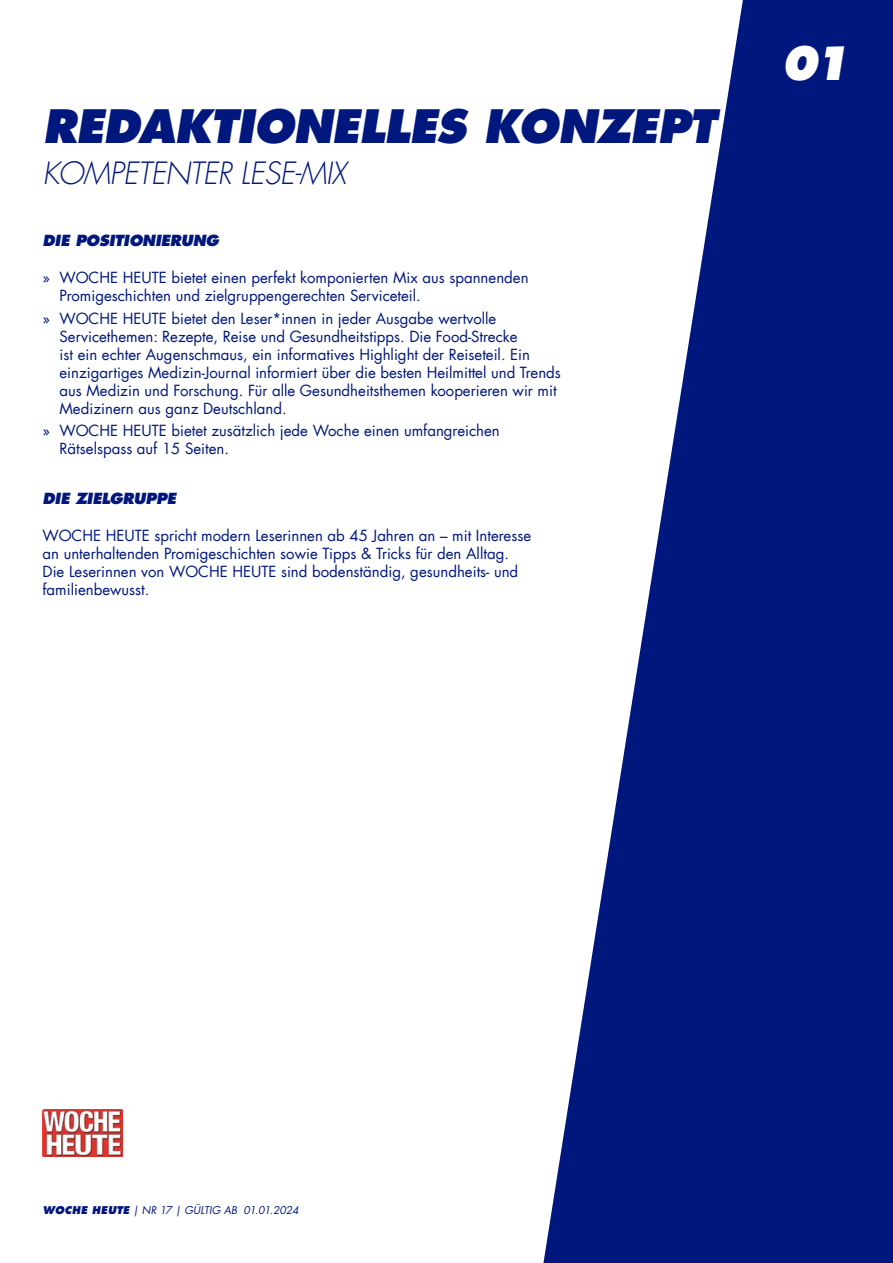
<style>
.page{position:relative;width:893px;height:1263px;background:#fff}
.page>*{position:absolute;margin:0;border:0;box-sizing:border-box;transform-origin:0 0}
.t1{font:italic 800 45px "Futura Com";letter-spacing:-.02em;color:#00177d}
.t2{font:italic 800 45px "Futura Com";color:#fff}
.t3{font:italic 300 30px "Futura Com";letter-spacing:-.02em;color:#00177d}
.t4{font:15px/18px "Futura Com";color:#00177d}
.t5{font:italic 800 15px "Futura Com";letter-spacing:-.02em;color:#00177d}
.t6{font:italic 10.5px "Futura Com";color:#00177d}
.s1{font-weight:800}
</style>
<div class="page">
<svg style="left:543px;top:0;width:350px;height:1263px;fill:#00177d"></svg>
<img style="left:43px;top:1110px;width:79px;height:47px">
<h1 class="t1" style="left:43px;top:96px;width:675px">REDAKTIONELLES KONZEPT</h1>
<h2 class="t3" style="left:43px;top:153px;width:305px">KOMPETENTER LESE-MIX</h2>
<p class="t5" style="left:43px;top:230px;width:178px">DIE POSITIONIERUNG</p>
<p class="t4" style="left:60px;top:269px;width:471px;text-indent:-17px">» WOCHE HEUTE bietet einen perfekt komponierten Mix aus spannenden<br>Promigeschichten und zielgruppengerechten Serviceteil.</p>
<p class="t4" style="left:60px;top:309px;width:503px;text-indent:-17px">» WOCHE HEUTE bietet den Leser*innen in jeder Ausgabe wertvolle Servicethemen: Rezepte, Reise und Gesundheitstipps. Die Food-Strecke<br>ist ein echter Augenschmaus, ein informatives Highlight der Reiseteil. Ein einzigartiges Medizin-Journal informiert über die besten Heilmittel und Trends aus Medizin und Forschung. Für alle Gesundheitsthemen kooperieren wir mit Medizinern aus ganz Deutschland.</p>
<p class="t4" style="left:60px;top:421px;width:442px;text-indent:-17px">» WOCHE HEUTE bietet zusätzlich jede Woche einen umfangreichen<br>Rätselspass auf 15 Seiten.</p>
<p class="t5" style="left:43px;top:488px;width:135px">DIE ZIELGRUPPE</p>
<p class="t4" style="left:43px;top:526px;width:490px">WOCHE HEUTE spricht modern Leserinnen ab 45 Jahren an – mit Interesse an unterhaltenden Promigeschichten sowie Tipps &amp; Tricks für den Alltag.<br>Die Leserinnen von WOCHE HEUTE sind bodenständig, gesundheits- und familienbewusst.</p>
<h1 class="t2" style="left:781px;top:32px;width:71px">01</h1>
<p class="t6" style="left:43px;top:1203px;width:258px"><span class="s1">WOCHE HEUTE</span> | NR 17 | GÜLTIG AB 01.01.2024</p>
</div>
